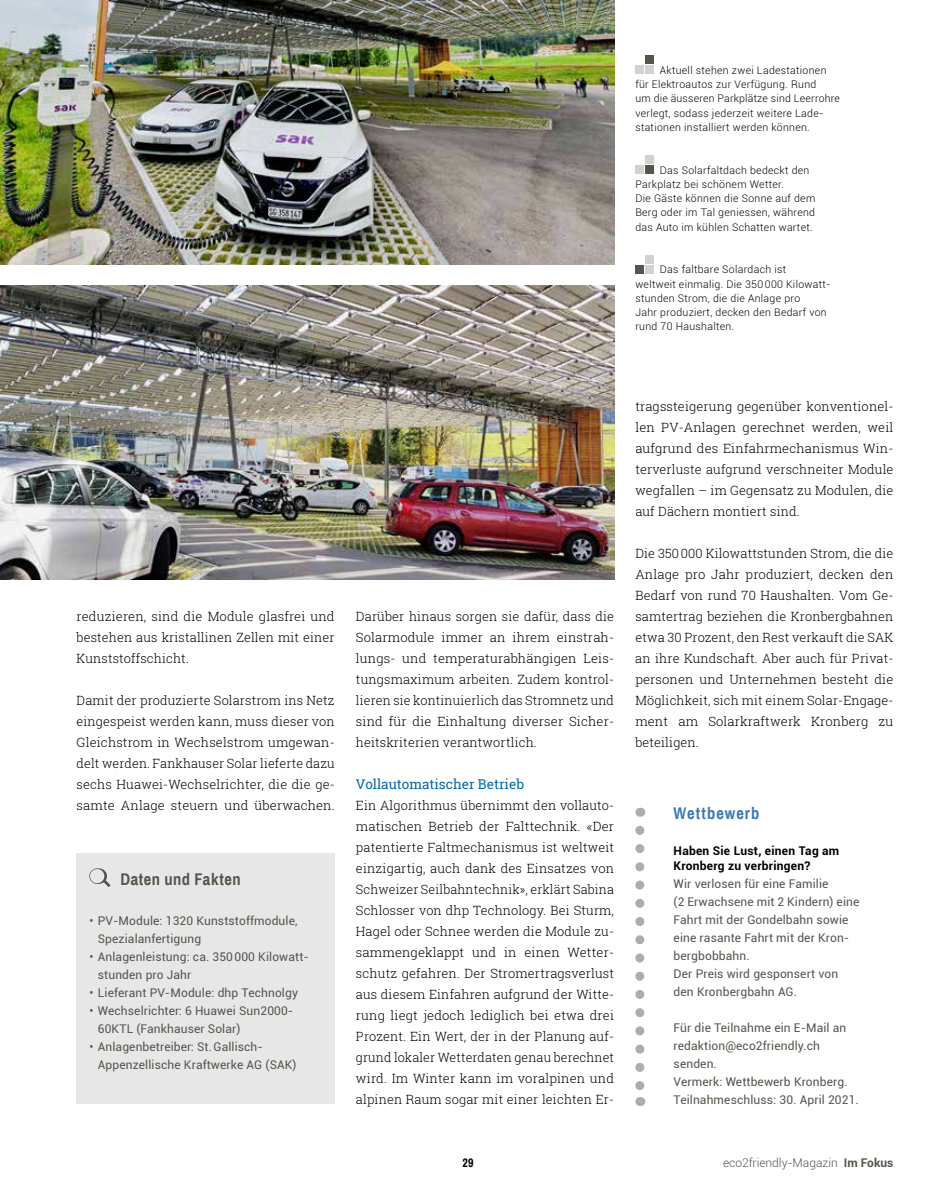
<style>
.page{position:relative;width:936px;height:1191px;background:#fff}
.page>*{position:absolute;margin:0;border:0;box-sizing:border-box;transform-origin:0 0}
.t1{font:700 16.5px "Archivo Narrow";letter-spacing:.03em;color:#57544b}
.t2{font:700 16.5px "Archivo Narrow";letter-spacing:.06em;color:#3b79b4}
.t3{font:13.5px "Roboto Slab";color:#0069a9}
.t4{font:300 12.75px/21px "Roboto Slab";letter-spacing:.01em;color:#000;text-align:justify}
.t5{font:12px/18px "Roboto";letter-spacing:.01em;color:#57544b}
.t6{font:700 12px/15px "Roboto";letter-spacing:.02em;color:#000}
.t7{font:300 12px "Roboto";color:#57544b}
.t8{font:700 12px "Archivo Narrow";color:#000}
.t9{font:300 10.5px/14.2px "Roboto";letter-spacing:.03em;color:#000}
.s1{font-weight:700}
</style>
<div class="page">
<img style="left:0;top:285px;width:614px;height:294px">
<div style="left:635px;top:65px;width:8px;height:9px;background:#d1d1cf"></div>
<div style="left:645px;top:65px;width:8px;height:9px;background:#d1d1cf"></div>
<div style="left:645px;top:55px;width:8px;height:9px;background:#57544b"></div>
<div style="left:635px;top:165px;width:8px;height:9px;background:#d1d1cf"></div>
<div style="left:645px;top:165px;width:8px;height:9px;background:#57544b"></div>
<div style="left:645px;top:155px;width:8px;height:9px;background:#d1d1cf"></div>
<div style="left:635px;top:265px;width:8px;height:8px;background:#57544b"></div>
<div style="left:645px;top:265px;width:8px;height:8px;background:#d1d1cf"></div>
<div style="left:645px;top:255px;width:8px;height:8px;background:#d1d1cf"></div>
<div style="left:77px;top:853px;width:257px;height:250px;background:#e7e7e7"></div>
<svg style="left:89px;top:868px;width:22px;height:19px"></svg>
<img style="left:0;top:0;width:614px;height:264px">
<svg style="left:635px;top:830px;width:9px;height:276px"></svg>
<p class="t9" style="left:635px;top:63px;width:206px;text-indent:24px">Aktuell stehen zwei Ladestationen für Elektroautos zur Verfügung. Rund<br>um die äusseren Parkplätze sind Leerrohre verlegt, sodass jederzeit weitere Lade&shy;stationen installiert werden können.</p>
<p class="t9" style="left:635px;top:162px;width:181px;text-indent:24px">Das Solarfaltdach bedeckt den Parkplatz bei schönem Wetter.<br>Die Gäste können die Sonne auf dem Berg oder im Tal geniessen, während das Auto im kühlen Schatten wartet.</p>
<p class="t9" style="left:635px;top:262px;width:197px;text-indent:24px">Das faltbare Solardach ist<br>weltweit einmalig. Die 350 000 Kilowatt&shy;stunden Strom, die die Anlage pro<br>Jahr produziert, decken den Bedarf von rund 70 Haushalten.</p>
<p class="t4" style="left:77px;top:606px;width:259px">reduzieren, sind die Module glasfrei und bestehen aus kristallinen Zellen mit einer Kunststoffschicht.</p>
<p class="t4" style="left:77px;top:690px;width:259px">Damit der produzierte Solarstrom ins Netz eingespeist werden kann, muss dieser von Gleichstrom in Wechselstrom umgewan&shy;delt werden. Fankhauser Solar lieferte dazu sechs Huawei-Wechselrichter, die die ge&shy;samte Anlage steuern und überwachen.</p>
<p class="t1" style="left:120px;top:869px;width:122px">Daten und Fakten</p>
<p class="t5" style="left:98px;top:911px;width:201px;text-indent:-9px">• PV-Module: 1320 Kunststoffmodule,<br>Spezialanfertigung</p>
<p class="t5" style="left:98px;top:947px;width:212px;text-indent:-9px">• Anlagenleistung: ca. 350 000 Kilowatt&shy;stunden pro Jahr</p>
<p class="t5" style="left:89px;top:983px;width:210px">• Lieferant PV-Module: dhp Technolgy</p>
<p class="t5" style="left:98px;top:1001px;width:197px;text-indent:-9px">• Wechselrichter: 6 Huawei Sun2000-<br>60KTL (Fankhauser Solar)</p>
<p class="t5" style="left:98px;top:1037px;width:200px;text-indent:-9px">• Anlagenbetreiber: St. Gallisch-<br>Appenzellische Kraftwerke AG (SAK)</p>
<p class="t4" style="left:356px;top:606px;width:259px">Darüber hinaus sorgen sie dafür, dass die Solarmodule immer an ihrem einstrah&shy;lungs- und temperaturabhängigen Leis&shy;tungsmaximum arbeiten. Zudem kontrol&shy;lieren sie kontinuierlich das Stromnetz und sind für die Einhaltung diverser Sicher&shy;heitskriterien verantwortlich.</p>
<p class="t3" style="left:356px;top:775px;width:170px">Vollautomatischer Betrieb</p>
<p class="t4" style="left:356px;top:795px;width:260px">Ein Algorithmus übernimmt den vollauto&shy;matischen Betrieb der Falttechnik. «Der patentierte Faltmechanismus ist weltweit einzigartig, auch dank des Einsatzes von Schweizer Seilbahntechnik», erklärt Sabina Schlosser von dhp Technology. Bei Sturm, Hagel oder Schnee werden die Module zu&shy;sammengeklappt und in einen Wetter&shy;schutz gefahren. Der Stromertragsverlust aus diesem Einfahren aufgrund der Witte&shy;rung liegt jedoch lediglich bei etwa drei Prozent. Ein Wert, der in der Planung auf&shy;grund lokaler Wetterdaten genau berechnet wird. Im Winter kann im voralpinen und alpinen Raum sogar mit einer leichten Er-</p>
<p class="t4" style="left:635px;top:396px;width:259px">tragssteigerung gegenüber konventionel&shy;len PV-Anlagen gerechnet werden, weil aufgrund des Einfahrmechanismus Win&shy;terverluste aufgrund verschneiter Module wegfallen – im Gegensatz zu Modulen, die auf Dächern montiert sind.</p>
<p class="t4" style="left:635px;top:543px;width:259px">Die 350 000 Kilowattstunden Strom, die die Anlage pro Jahr produziert, decken den -Bedarf von rund 70 Haushalten. Vom Ge&shy;samtertrag beziehen die Kronbergbahnen etwa 30 Prozent, den Rest verkauft die SAK an ihre Kundschaft. Aber auch für Privat&shy;personen und Unternehmen besteht die Möglichkeit, sich mit einem Solar-Engage&shy;ment am Solarkraftwerk Kronberg zu beteiligen.</p>
<p class="t2" style="left:673px;top:803px;width:87px">Wettbewerb</p>
<p class="t6" style="left:673px;top:843px;width:167px">Haben Sie Lust, einen Tag am<br>Kronberg zu verbringen?</p>
<p class="t5" style="left:673px;top:874px;width:187px">Wir verlosen für eine Familie<br>(2 Erwachsene mit 2 Kindern) eine<br>Fahrt mit der Gondelbahn sowie eine rasante Fahrt mit der Kron&shy;bergbobbahn.<br>Der Preis wird gesponsert von den Kronbergbahn AG.</p>
<p class="t5" style="left:673px;top:1018px;width:187px">Für die Teilnahme ein E-Mail an redaktion@eco2friendly.ch senden.<br>Vermerk: Wettbewerb Kronberg.<br>Teilnahmeschluss: 30. April 2021.</p>
<p class="t8" style="left:462px;top:1156px;width:13px">29</p>
<p class="t7" style="left:723px;top:1154px;width:172px">eco2friendly-Magazin <span class="s1">Im Fokus</span></p>
</div>
